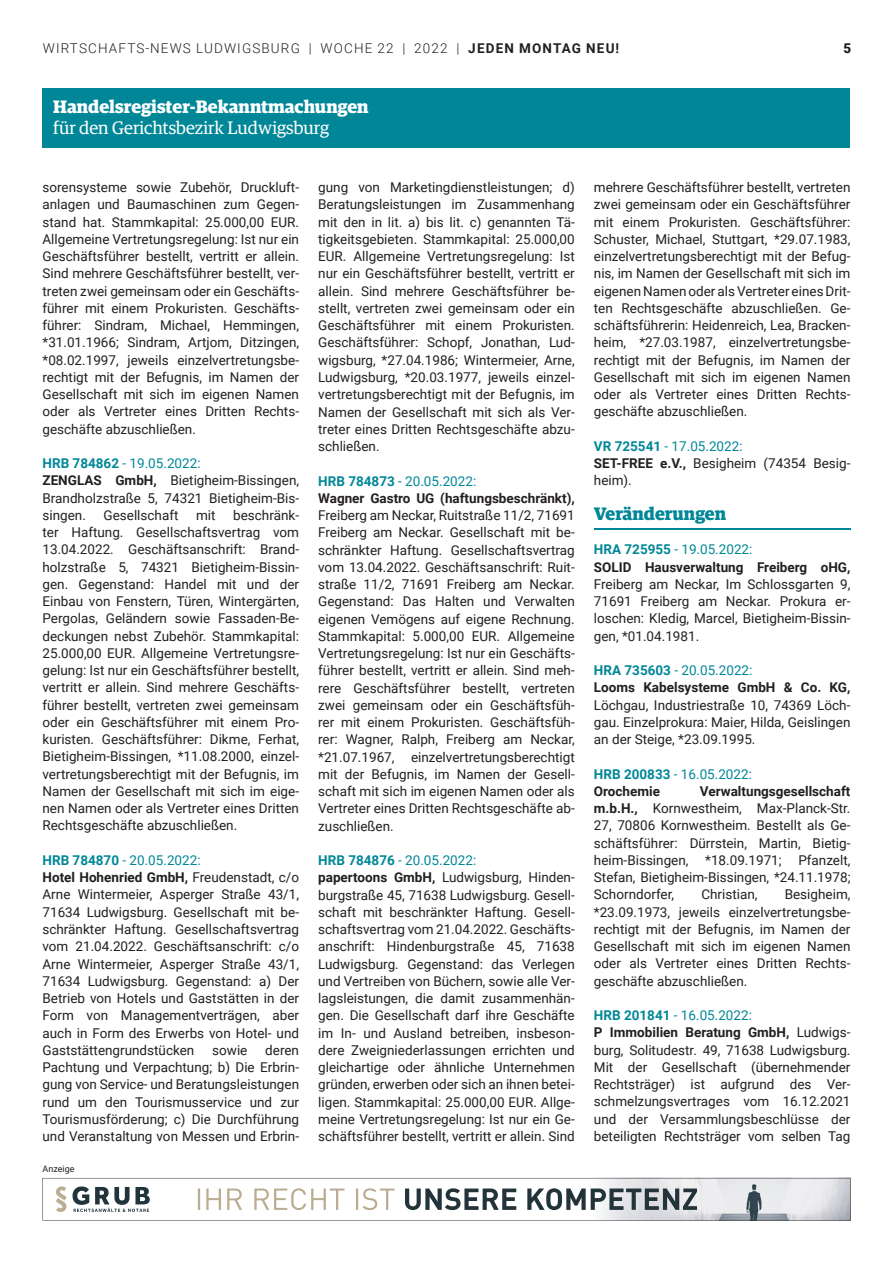
<style>
.page{position:relative;width:893px;height:1263px;background:#fff}
.page>*{position:absolute;margin:0;border:0;box-sizing:border-box;transform-origin:0 0}
.t1{font:700 18px "Guardian Egyp";color:#fff}
.t2{font:18px "Guardian Egyp";color:#fff}
.t3{font:700 18px "Guardian Egyp";color:#008797}
.t4{font:13.5px/17.2px "Roboto";color:#231f20;text-align:justify}
.t5{font:700 13.5px/17.2px "Roboto";color:#231f20}
.t6{font:300 13.5px "Roboto";letter-spacing:.085em;color:#231f20}
.t7{font:13.5px/17.2px "Roboto";color:#008797}
.t8{font:900 13.5px "Roboto";color:#231f20}
.t9{font:9px "Roboto";color:#231f20}
.s1{font-weight:700}
.s2{font-weight:700;color:#008797}
.s3{color:#008797}
.s4{font-weight:400;color:#008797}
.s5{font-weight:700;color:#231f20}
</style>
<div class="page">
<div style="left:43px;top:88px;width:807px;height:60px;background:#008797"></div>
<svg style="left:43px;top:1178px;width:807px;height:42px"></svg>
<hr style="left:594px;top:528px;width:256px;height:2px;background:#008797">
<p class="t6" style="left:43px;top:38px;width:578px">WIRTSCHAFTS-NEWS LUDWIGSBURG | WOCHE 22 | 2022 | <span class="s1">JEDEN MONTAG NEU!</span></p>
<p class="t8" style="left:843px;top:38px;width:9px">5</p>
<h1 class="t1" style="left:53px;top:93px;width:317px">Handelsregister-Bekanntmachungen</h1>
<h1 class="t2" style="left:53px;top:116px;width:277px">für den Gerichtsbezirk Ludwigsburg</h1>
<p class="t4" style="left:43px;top:178px;width:258px">sorensysteme sowie Zubehör, Druckluft&shy;anlagen und Baumaschinen zum Gegen&shy;stand hat. Stammkapital: 25.000,00 EUR.<br>Allgemeine Vertretungsregelung: Ist nur ein Geschäftsführer bestellt, vertritt er allein.<br>Sind mehrere Geschäftsführer bestellt, ver&shy;treten zwei gemeinsam oder ein Geschäfts&shy;führer mit einem Prokuristen. Geschäfts&shy;führer: Sindram, Michael, Hemmingen, *31.01.1966; Sindram, Artjom, Ditzingen, *08.02.1997, jeweils einzelvertretungsbe&shy;rechtigt mit der Befugnis, im Namen der Gesellschaft mit sich im eigenen Namen oder als Vertreter eines Dritten Rechts&shy;geschäfte abzuschließen.</p>
<p class="t4" style="left:43px;top:454px;width:258px;text-align:left"><span class="s2">HRB 784862</span> <span class="s3">- 19.05.2022:<br></span><span class="s1">ZENGLAS GmbH,</span> Bietigheim-Bissingen,<br>Brandholzstraße 5, 74321 Bietigheim-Bis&shy;singen.</p>
<p class="t4" style="left:104px;top:506px;width:76px">Gesellschaft</p>
<p class="t4" style="left:196px;top:506px;width:21px">mit</p>
<p class="t4" style="left:43px;top:506px;width:258px;text-indent:191px">beschränk&shy;ter Haftung. Gesellschaftsvertrag vom 13.04.2022. Geschäftsanschrift: Brand&shy;holzstraße 5, 74321 Bietigheim-Bissin&shy;gen. Gegenstand: Handel mit und der Einbau von Fenstern, Türen, Wintergärten, Pergolas, Geländern sowie Fassaden-Be&shy;deckungen nebst Zubehör. Stammkapital:<br>25.000,00 EUR. Allgemeine Vertretungsre&shy;gelung: Ist nur ein Geschäftsführer bestellt, vertritt er allein. Sind mehrere Geschäfts&shy;führer bestellt, vertreten zwei gemeinsam oder ein Geschäftsführer mit einem Pro&shy;kuristen. Geschäftsführer: Dikme, Ferhat, Bietigheim-Bissingen, *11.08.2000, einzel&shy;vertretungsberechtigt mit der Befugnis, im Namen der Gesellschaft mit sich im eige&shy;nen Namen oder als Vertreter eines Dritten Rechtsgeschäfte abzuschließen.</p>
<p class="t4" style="left:43px;top:851px;width:258px;text-align:left"><span class="s2">HRB 784870</span> <span class="s3">- 20.05.2022:<br></span><span class="s1">Hotel Hohenried GmbH,</span> Freudenstadt, c/o Arne Wintermeier, Asperger Straße 43/1, 71634 Ludwigsburg. Gesellschaft mit be&shy;schränkter Haftung. Gesellschaftsvertrag vom 21.04.2022. Geschäftsanschrift: c/o Arne Wintermeier, Asperger Straße 43/1, 71634 Ludwigsburg. Gegenstand: a) Der Betrieb von Hotels und Gaststätten in der Form von Managementverträgen, aber auch in Form des Erwerbs von Hotel- und Gaststättengrundstücken</p>
<p class="t4" style="left:43px;top:1041px;width:258px;text-indent:223px">deren Pachtung und Verpachtung; b) Die Erbrin&shy;gung von Service- und Beratungsleistungen rund um den Tourismusservice und zur Tourismusförderung; c) Die Durchführung und Veranstaltung von Messen und Erbrin-</p>
<p class="t4" style="left:212px;top:1041px;width:37px">sowie</p>
<p class="t9" style="left:43px;top:1162px;width:34px">Anzeige</p>
<p class="t4" style="left:318px;top:178px;width:258px">gung von Marketingdienstleistungen; d)<br>Beratungsleistungen im Zusammenhang mit den in lit. a) bis lit. c) genannten Tä&shy;tigkeitsgebieten. Stammkapital: 25.000,00<br>EUR. Allgemeine Vertretungsregelung: Ist nur ein Geschäftsführer bestellt, vertritt er allein. Sind mehrere Geschäftsführer be&shy;stellt, vertreten zwei gemeinsam oder ein Geschäftsführer mit einem Prokuristen.<br>Geschäftsführer: Schopf, Jonathan, Lud&shy;wigsburg, *27.04.1986; Wintermeier, Arne, Ludwigsburg, *20.03.1977, jeweils einzel&shy;vertretungsberechtigt mit der Befugnis, im Namen der Gesellschaft mit sich als Ver&shy;treter eines Dritten Rechtsgeschäfte abzu&shy;schließen.</p>
<p class="t5" style="left:318px;top:472px;width:258px"><span class="s3">HRB 784873</span> <span class="s4">- 20.05.2022:<br></span>Wagner Gastro UG (haftungsbeschränkt),</p>
<p class="t4" style="left:318px;top:506px;width:258px">Freiberg am Neckar, Ruitstraße 11/2, 71691<br>Freiberg am Neckar. Gesellschaft mit be&shy;schränkter Haftung. Gesellschaftsvertrag vom 13.04.2022. Geschäftsanschrift: Ruit&shy;straße 11/2, 71691 Freiberg am Neckar.<br>Gegenstand: Das Halten und Verwalten eigenen Vemögens auf eigene Rechnung.<br>Stammkapital: 5.000,00 EUR. Allgemeine Vertretungsregelung: Ist nur ein Geschäfts&shy;führer bestellt, vertritt er allein. Sind meh&shy;rere Geschäftsführer bestellt, vertreten zwei gemeinsam oder ein Geschäftsfüh&shy;rer mit einem Prokuristen. Geschäftsfüh&shy;rer: Wagner, Ralph, Freiberg am Neckar, *21.07.1967, einzelvertretungsberechtigt mit der Befugnis, im Namen der Gesell&shy;schaft mit sich im eigenen Namen oder als Vertreter eines Dritten Rechtsgeschäfte ab&shy;zuschließen.</p>
<p class="t4" style="left:318px;top:851px;width:258px;text-align:left"><span class="s2">HRB 784876</span> <span class="s3">- 20.05.2022:<br></span><span class="s1">papertoons GmbH,</span> Ludwigsburg, Hinden&shy;burgstraße 45, 71638 Ludwigsburg. Gesell&shy;schaft mit beschränkter Haftung. Gesell&shy;schaftsvertrag vom 21.04.2022. Geschäfts&shy;anschrift: Hindenburgstraße 45, 71638<br>Ludwigsburg. Gegenstand: das Verlegen und Vertreiben von Büchern, sowie alle Ver&shy;lagsleistungen, die damit zusammenhän&shy;gen. Die Gesellschaft darf ihre Geschäfte im In- und Ausland betreiben, insbeson&shy;dere Zweigniederlassungen errichten und gleichartige oder ähnliche Unternehmen gründen, erwerben oder sich an ihnen betei&shy;ligen. Stammkapital: 25.000,00 EUR. Allge&shy;meine Vertretungsregelung: Ist nur ein Ge&shy;schäftsführer bestellt, vertritt er allein. Sind</p>
<p class="t4" style="left:594px;top:178px;width:258px">mehrere Geschäftsführer bestellt, vertreten zwei gemeinsam oder ein Geschäftsführer mit einem Prokuristen. Geschäftsführer:<br>Schuster, Michael, Stuttgart, *29.07.1983, einzelvertretungsberechtigt mit der Befug&shy;nis, im Namen der Gesellschaft mit sich im eigenen Namen oder als Vertreter eines Drit&shy;ten Rechtsgeschäfte abzuschließen. Ge&shy;schäftsführerin: Heidenreich, Lea, Bracken&shy;heim, *27.03.1987, einzelvertretungsbe&shy;rechtigt mit der Befugnis, im Namen der Gesellschaft mit sich im eigenen Namen oder als Vertreter eines Dritten Rechts&shy;geschäfte abzuschließen.</p>
<p class="t4" style="left:594px;top:437px;width:258px;text-align:left"><span class="s2">VR 725541</span> <span class="s3">- 17.05.2022:<br></span><span class="s1">SET-FREE e.V.,</span> Besigheim (74354 Besig&shy;heim).</p>
<h1 class="t3" style="left:594px;top:500px;width:134px">Veränderungen</h1>
<p class="t5" style="left:594px;top:540px;width:258px"><span class="s3">HRA 725955</span> <span class="s4">- 19.05.2022:<br></span>SOLID Hausverwaltung Freiberg oHG,</p>
<p class="t4" style="left:594px;top:575px;width:258px">Freiberg am Neckar, Im Schlossgarten 9, 71691 Freiberg am Neckar. Prokura er&shy;loschen: Kledig, Marcel, Bietigheim-Bissin&shy;gen, *01.04.1981.</p>
<p class="t5" style="left:594px;top:661px;width:258px"><span class="s3">HRA 735603</span> <span class="s4">- 20.05.2022:<br></span>Looms Kabelsysteme GmbH &amp; Co. KG,</p>
<p class="t4" style="left:594px;top:696px;width:258px">Löchgau, Industriestraße 10, 74369 Löch&shy;gau. Einzelprokura: Maier, Hilda, Geislingen an der Steige, *23.09.1995.</p>
<p class="t7" style="left:594px;top:765px;width:160px"><span class="s1">HRB 200833</span> - 16.05.2022:<br><span class="s5">Orochemie</span></p>
<p class="t4" style="left:594px;top:782px;width:258px;text-indent:106px"><span class="s1">Verwaltungsgesellschaft m.b.H.,</span> Kornwestheim, Max-Planck-Str.<br>27, 70806 Kornwestheim. Bestellt als Ge&shy;schäftsführer: Dürrstein, Martin, Bietig&shy;heim-Bissingen, *18.09.1971; Pfanzelt, Stefan, Bietigheim-Bissingen, *24.11.1978; Schorndorfer,</p>
<p class="t4" style="left:594px;top:885px;width:258px;text-indent:191px">Besigheim, *23.09.1973, jeweils einzelvertretungsbe&shy;rechtigt mit der Befugnis, im Namen der Gesellschaft mit sich im eigenen Namen oder als Vertreter eines Dritten Rechts&shy;geschäfte abzuschließen.</p>
<p class="t4" style="left:594px;top:1006px;width:258px;text-align:left"><span class="s2">HRB 201841</span> <span class="s3">- 16.05.2022:<br></span><span class="s1">P Immobilien Beratung GmbH,</span> Ludwigs&shy;burg, Solitudestr. 49, 71638 Ludwigsburg.<br>Mit der Gesellschaft (übernehmender Rechtsträger) ist aufgrund des Ver&shy;schmelzungsvertrages vom 16.12.2021 und der Versammlungsbeschlüsse der beteiligten Rechtsträger vom selben Tag</p>
<p class="t4" style="left:701px;top:885px;width:58px">Christian,</p>
</div>
